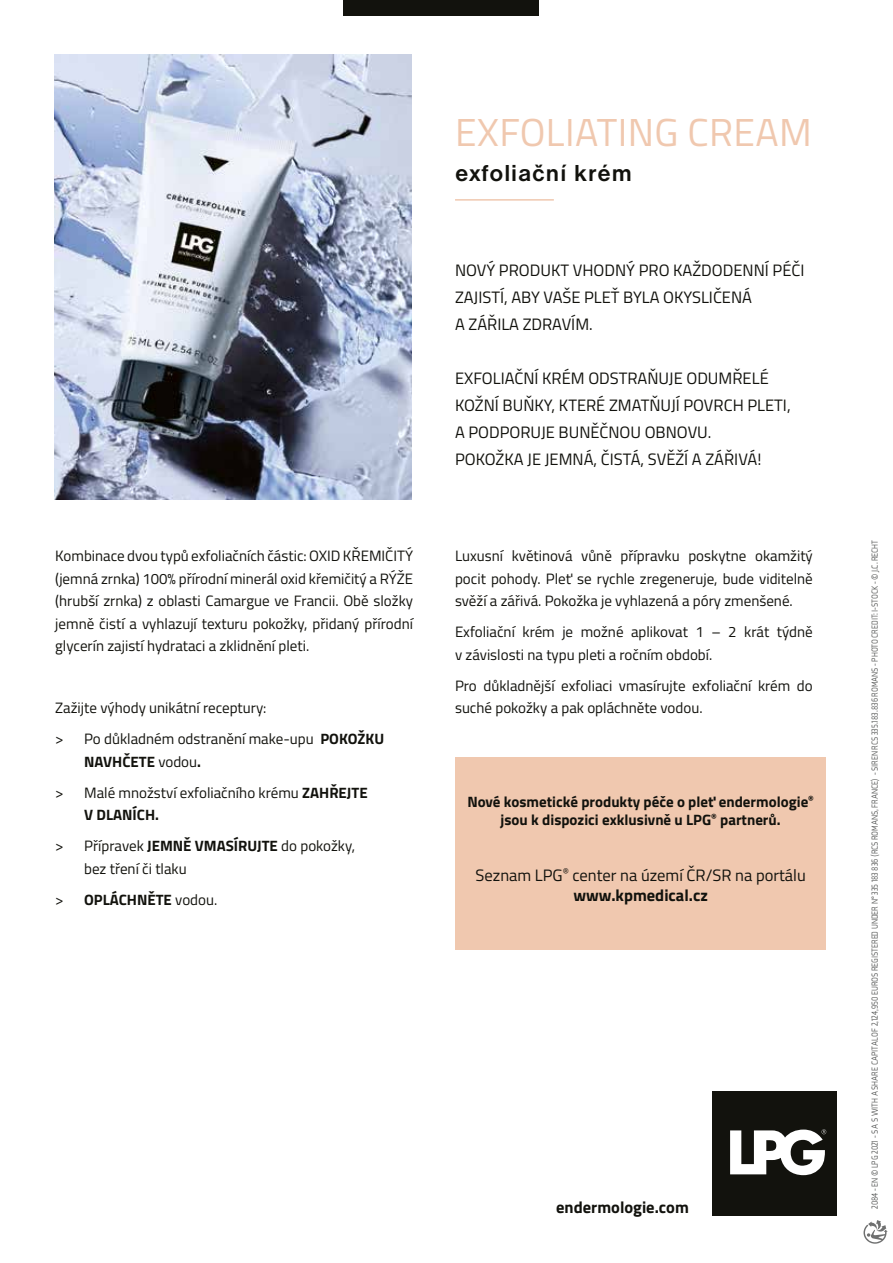
<style>
.page{position:relative;width:893px;height:1263px;background:#fff}
.page>*{position:absolute;margin:0;border:0;box-sizing:border-box;transform-origin:0 0}
.t1{font:39px "Titillium Web";letter-spacing:.01em;color:#f0c8af}
.t2{font:700 24px "Nimbus San DEE";letter-spacing:.04em;color:#12120d}
.t3{font:16.5px/27px "Titillium Web";color:#12120d}
.t4{font:700 16.5px "Titillium Web";color:#12120d}
.t5{font:15px/22.5px "Titillium Web";color:#12120d}
.t6{font:700 15px/31px "Titillium Web";color:#12120d}
.t7{font:9px "Axia";color:#555756;scale:.85 1}
.s1{font-weight:700}
.s2{font-weight:400}
</style>
<div class="page">
<svg style="left:863px;top:1220px;width:25px;height:24px"></svg>
<img style="left:54px;top:54px;width:357px;height:446px">
<div style="left:344px;top:0;width:195px;height:16px;background:#12120d"></div>
<div style="left:713px;top:1091px;width:124px;height:124px;background:#12120d"></div>
<svg style="left:730px;top:1129px;width:96px;height:46px"></svg>
<div style="left:455px;top:757px;width:371px;height:193px;background:#f0c8af"></div>
<hr style="left:455px;top:199px;width:99px;height:2px;background:#f0c8af">
<p class="t5" style="left:55px;top:544px;width:359px;text-align:justify">Kombinace dvou typů exfoliačních částic: OXID KŘEMIČITÝ (jemná zrnka) 100% přírodní minerál oxid křemičitý a RÝŽE (hrubší zrnka) z oblasti Camargue ve Francii. Obě složky jemně čistí a vyhlazují texturu pokožky, přidaný přírodní glycerín zajistí hydrataci a zklidnění pleti.</p>
<p class="t5" style="left:55px;top:692px;width:330px;line-height:31px">Zažijte výhody unikátní receptury:<br>&gt; Po důkladném odstranění make-upu <span class="s1">POKOŽKU</span></p>
<p class="t5" style="left:55px;top:745px;width:314px;line-height:31px;text-indent:29px"><span class="s1">NAVHČETE</span> vodou<span class="s1">.<br></span>&gt; Malé množství exfoliačního krému <span class="s1">ZAHŘEJTE</span></p>
<p class="t6" style="left:55px;top:799px;width:301px;text-indent:29px">V DLANÍCH.<br><span class="s2">&gt; Přípravek</span> JEMNĚ VMASÍRUJTE <span class="s2">do pokožky,</span></p>
<p class="t5" style="left:55px;top:852px;width:164px;line-height:31px;text-align:center">bez tření či tlaku<br>&gt; <span class="s1">OPLÁCHNĚTE</span> vodou.</p>
<h1 class="t1" style="left:455px;top:104px;width:358px">EXFOLIATING CREAM</h1>
<h2 class="t2" style="left:455px;top:159px;width:178px">exfoliační krém</h2>
<p class="t3" style="left:455px;top:256px;width:351px">NOVÝ PRODUKT VHODNÝ PRO KAŽDODENNÍ PÉČI<br>ZAJISTÍ, ABY VAŠE PLEŤ BYLA OKYSLIČENÁ<br>A ZÁŘILA ZDRAVÍM.</p>
<p class="t3" style="left:455px;top:364px;width:337px">EXFOLIAČNÍ KRÉM ODSTRAŇUJE ODUMŘELÉ KOŽNÍ BUŇKY, KTERÉ ZMATŇUJÍ POVRCH PLETI, A PODPORUJE BUNĚČNOU OBNOVU.<br>POKOŽKA JE JEMNÁ, ČISTÁ, SVĚŽÍ A ZÁŘIVÁ!</p>
<p class="t5" style="left:455px;top:544px;width:359px;text-align:justify">Luxusní květinová vůně přípravku poskytne okamžitý pocit pohody. Pleť se rychle zregeneruje, bude viditelně svěží a zářivá. Pokožka je vyhlazená a póry zmenšené.</p>
<p class="t5" style="left:455px;top:620px;width:359px">Exfoliační krém je možné aplikovat 1 – 2 krát týdně v závislosti na typu pleti a ročním období.</p>
<p class="t5" style="left:455px;top:674px;width:359px">Pro důkladnější exfoliaci vmasírujte exfoliační krém do suché pokožky a pak opláchněte vodou.</p>
<p class="t6" style="left:467px;top:792px;width:348px;line-height:18px;text-align:center">Nové kosmetické produkty péče o pleť endermologie<sup>® </sup>jsou k dispozici exklusivně u LPG<sup>®</sup> partnerů.</p>
<p class="t3" style="left:476px;top:864px;width:332px;line-height:19.8px;text-align:center">Seznam LPG<sup>®</sup> center na území ČR/SR na portálu <span class="s1">www.kpmedical.cz</span></p>
<p class="t4" style="left:556px;top:1194px;width:134px">endermologie.com</p>
<p class="t7" style="left:869px;top:1209px;width:788px;rotate:-90deg">2084 - EN © LPG 2021 - S A S WITH A SHARE CAPITAL OF 2,124,950 EUROS REGISTERED UNDER N° 335 183 836 (RCS ROMANS, FRANCE) - SIREN RCS 335.183.836 ROMANS - PHOTO CREDIT: I-STOCK - © J.C. RECHT</p>
</div>
